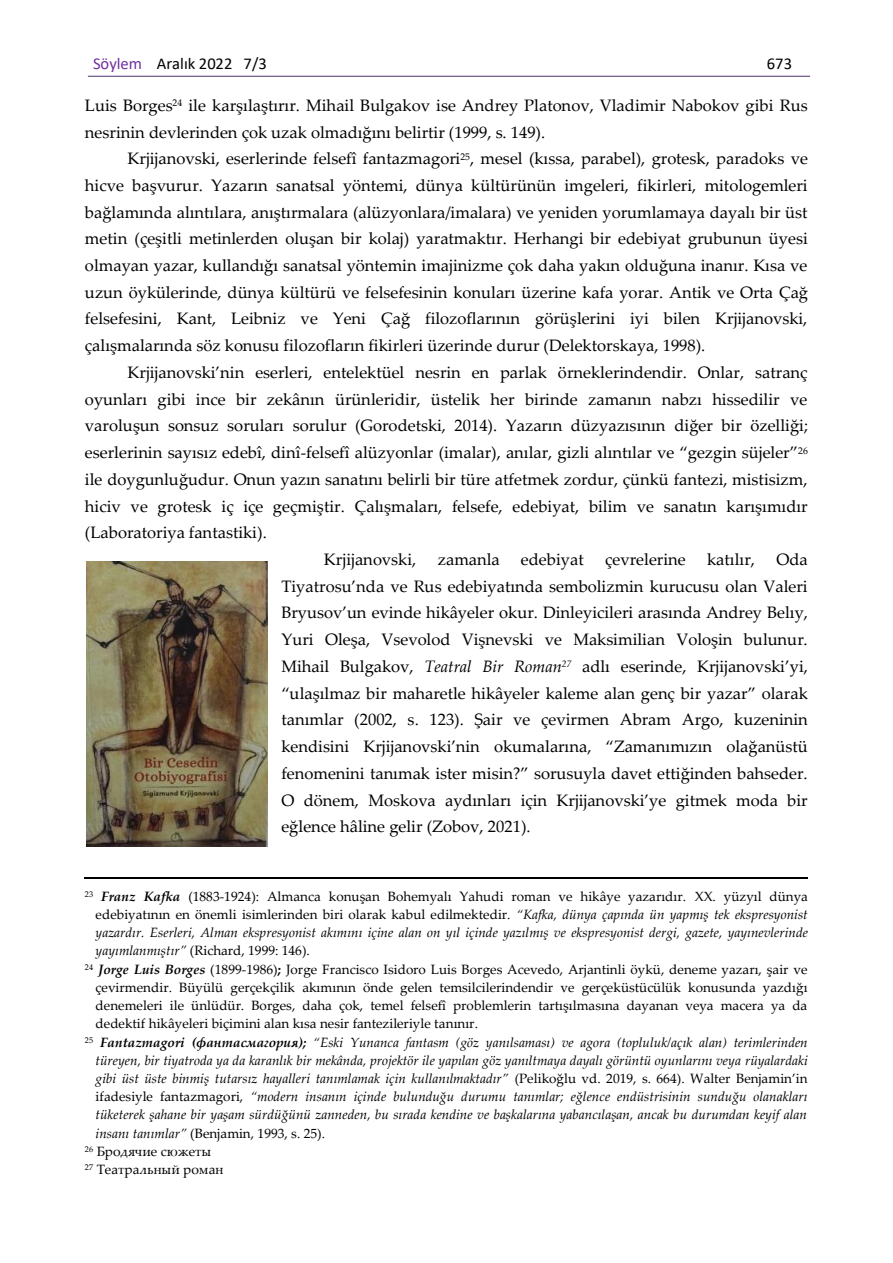
<style>
.page{position:relative;width:893px;height:1263px;background:#fff}
.page>*{position:absolute;margin:0;border:0;box-sizing:border-box;transform-origin:0 0}
.t1{font:16.5px/26.7px "Palatino Linotype";color:#000;text-align:justify}
.t2{font:16.5px "Calibri";color:#000}
.t3{font:italic 13.5px/18.1px "Palatino Linotype";color:#000;text-align:justify}
.t4{font:13.5px/18.3px "Palatino Linotype";color:#000;text-align:justify}
.s1{color:#7030a0}
.s2{font-style:italic}
.s3{font-weight:700}
.s4{font-style:normal}
.s5{font-weight:700;font-style:italic}
</style>
<div class="page">
<hr style="left:88px;top:76px;width:722px;height:1px;background:#604a7b">
<img style="left:87px;top:562px;width:181px;height:284px">
<hr style="left:85px;top:878px;width:723px;height:1px;background:#000">
<p class="t2" style="left:93px;top:56px;width:175px"><span class="s1">Söylem</span> Aralık 2022 7/3</p>
<p class="t2" style="left:767px;top:56px;width:27px">673</p>
<p class="t1" style="left:85px;top:94px;width:724px">Luis Borges<sup>24</sup> ile karşılaştırır. Mihail Bulgakov ise Andrey Platonov, Vladimir Nabokov gibi Rus nesrinin devlerinden çok uzak olmadığını belirtir (1999, s. 149).</p>
<p class="t1" style="left:85px;top:147px;width:725px;text-indent:43px">Krjijanovski, eserlerinde felsefî fantazmagori<sup>25</sup>, mesel (kıssa, parabel), grotesk, paradoks ve hicve başvurur. Yazarın sanatsal yöntemi, dünya kültürünün imgeleri, fikirleri, mitologemleri bağlamında alıntılara, anıştırmalara (alüzyonlara/imalara) ve yeniden yorumlamaya dayalı bir üst metin (çeşitli metinlerden oluşan bir kolaj) yaratmaktır. Herhangi bir edebiyat grubunun üyesi olmayan yazar, kullandığı sanatsal yöntemin imajinizme çok daha yakın olduğuna inanır. Kısa ve uzun öykülerinde, dünya kültürü ve felsefesinin konuları üzerine kafa yorar. Antik ve Orta Çağ felsefesini, Kant, Leibniz ve Yeni Çağ filozoflarının görüşlerini iyi bilen Krjijanovski, çalışmalarında söz konusu filozofların fikirleri üzerinde durur (Delektorskaya, 1998).</p>
<p class="t1" style="left:85px;top:361px;width:725px;text-indent:43px">Krjijanovski’nin eserleri, entelektüel nesrin en parlak örneklerindendir. Onlar, satranç oyunları gibi ince bir zekânın ürünleridir, üstelik her birinde zamanın nabzı hissedilir ve varoluşun sonsuz soruları sorulur (Gorodetski, 2014). Yazarın düzyazısının diğer bir özelliği; eserlerinin sayısız edebî, dinî-felsefî alüzyonlar (imalar), anılar, gizli alıntılar ve “gezgin süjeler”<sup>26 </sup>ile doygunluğudur. Onun yazın sanatını belirli bir türe atfetmek zordur, çünkü fantezi, mistisizm, hiciv ve grotesk iç içe geçmiştir. Çalışmaları, felsefe, edebiyat, bilim ve sanatın karışımıdır (Laboratoriya fantastiki).</p>
<p class="t1" style="left:324px;top:548px;width:94px">Krjijanovski,</p>
<p class="t1" style="left:438px;top:548px;width:63px">zamanla</p>
<p class="t1" style="left:521px;top:548px;width:64px">edebiyat</p>
<p class="t1" style="left:605px;top:548px;width:82px">çevrelerine</p>
<p class="t1" style="left:707px;top:548px;width:50px">katılır,</p>
<p class="t1" style="left:281px;top:548px;width:528px;text-indent:495px">Oda Tiyatrosu’nda ve Rus edebiyatında sembolizmin kurucusu olan Valeri Bryusov’un evinde hikâyeler okur. Dinleyicileri arasında Andrey Belıy, Yuri Oleşa, Vsevolod Vişnevski ve Maksimilian Voloşin bulunur.<br>Mihail Bulgakov, <span class="s2">Teatral Bir Roman</span><sup>27</sup> adlı eserinde, Krjijanovski’yi, “ulaşılmaz bir maharetle hikâyeler kaleme alan genç bir yazar” olarak tanımlar (2002, s. 123). Şair ve çevirmen Abram Argo, kuzeninin kendisini Krjijanovski’nin okumalarına, “Zamanımızın olağanüstü fenomenini tanımak ister misin?” sorusuyla davet ettiğinden bahseder.<br>O dönem, Moskova aydınları için Krjijanovski’ye gitmek moda bir eğlence hâline gelir (Zobov, 2021).</p>
<p class="t3" style="left:96px;top:888px;width:714px;text-indent:-11px"><sup>23</sup> <span class="s3">Franz Kafka</span> <span class="s4">(1883-1924): Almanca konuşan Bohemyalı Yahudi roman ve hikâye yazarıdır. XX. yüzyıl dünya edebiyatının en önemli isimlerinden biri olarak kabul edilmektedir.</span> “Kafka, dünya çapında ün yapmış tek ekspresyonist yazardır. Eserleri, Alman ekspresyonist akımını içine alan on yıl içinde yazılmış ve ekspresyonist dergi, gazete, yayınevlerinde yayımlanmıştır” <span class="s4">(Richard, 1999: 146).</span></p>
<p class="t4" style="left:96px;top:961px;width:714px;text-indent:-11px"><sup>24</sup> <span class="s5">Jorge Luis Borges</span> (1899-1986)<span class="s3">;</span> Jorge Francisco Isidoro Luis Borges Acevedo, Arjantinli öykü, deneme yazarı, şair ve çevirmendir. Büyülü gerçekçilik akımının önde gelen temsilcilerindendir ve gerçeküstücülük konusunda yazdığı denemeleri ile ünlüdür. Borges, daha çok, temel felsefî problemlerin tartışılmasına dayanan veya macera ya da dedektif hikâyeleri biçimini alan kısa nesir fantezileriyle tanınır.</p>
<p class="t3" style="left:96px;top:1034px;width:714px;text-indent:-11px"><sup>25</sup> <span class="s3">Fantazmagori (фантасмагория);</span> “Eski Yunanca fantasm (göz yanılsaması) ve agora (topluluk/açık alan) terimlerinden türeyen, bir tiyatroda ya da karanlık bir mekânda, projektör ile yapılan göz yanıltmaya dayalı görüntü oyunlarını veya rüyalardaki gibi üst üste binmiş tutarsız hayalleri tanımlamak için kullanılmaktadır” <span class="s4">(Pelikoğlu vd. 2019, s. 664). Walter Benjamin’in ifadesiyle fantazmagori,</span> “modern insanın içinde bulunduğu durumu tanımlar; eğlence endüstrisinin sunduğu olanakları tüketerek şahane bir yaşam sürdüğünü zanneden, bu sırada kendine ve başkalarına yabancılaşan, ancak bu durumdan keyif alan insanı tanımlar” <span class="s4">(Benjamin, 1993, s. 25).</span></p>
<p class="t4" style="left:85px;top:1144px;width:128px"><sup>26</sup> Бродячие сюжеты</p>
<p class="t4" style="left:85px;top:1162px;width:140px"><sup>27</sup> Театральный роман</p>
</div>
